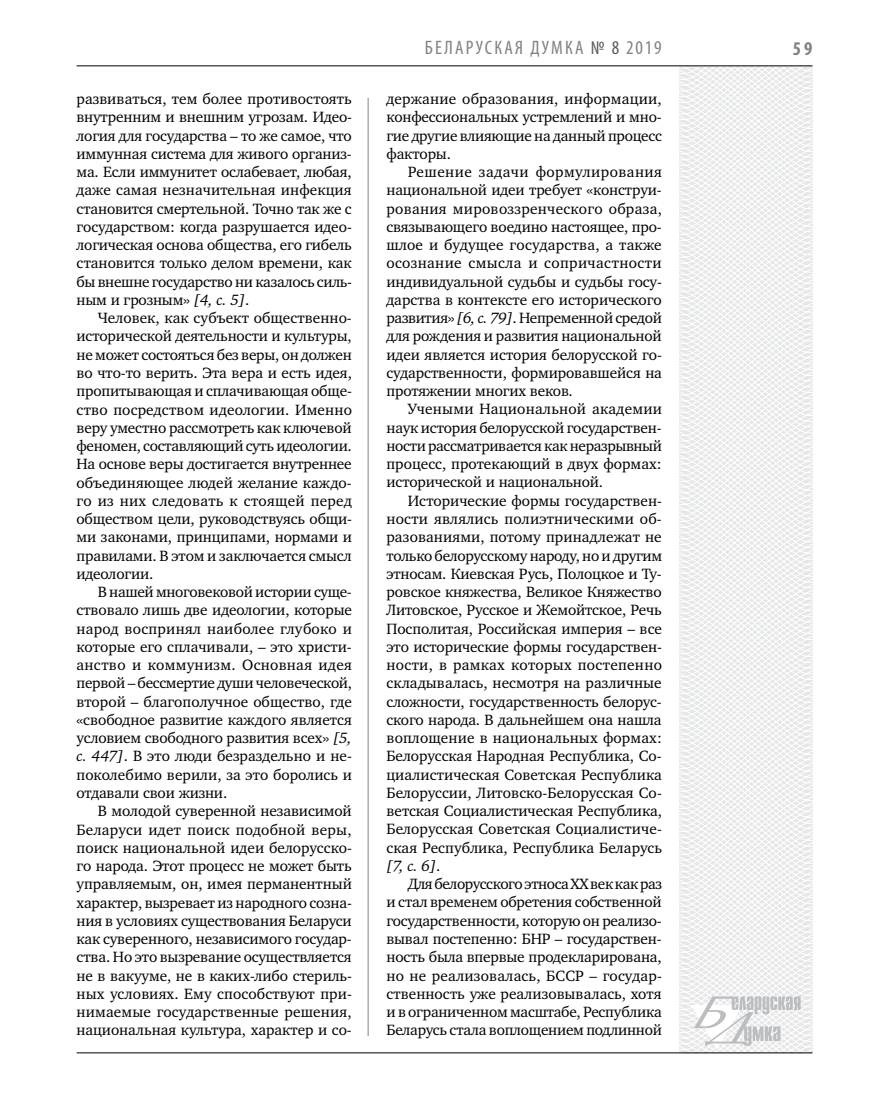
<style>
.page{position:relative;width:872px;height:1106px;background:#fff}
.page>*{position:absolute;margin:0;border:0;box-sizing:border-box;transform-origin:0 0}
.t1{font:condensed 19.5px "Myriad Pro";letter-spacing:.11em;color:#808285}
.t2{font:700 condensed 19.5px "Myriad Pro";color:#808285}
.t3{font:15.3px/18.3px "Charter C";letter-spacing:-.01em;color:#000;text-align:justify}
.s1{font-style:italic}
.s2{color:#58595b}
</style>
<div class="page">
<hr style="left:368px;top:98px;width:1px;height:938px;background:#808285">
<svg style="left:621px;top:65px;width:192px;height:989px"></svg>
<svg style="left:691px;top:996px;width:109px;height:53px"></svg>
<hr style="left:77px;top:65px;width:735px;height:1px;background:#000">
<hr style="left:77px;top:1052px;width:735px;height:1px;background:#000">
<p class="t3" style="left:77px;top:90px;width:277px">развиваться, тем более противостоять внутренним и внешним угрозам. Идео&shy;логия для государства – то же самое, что иммунная система для живого организ&shy;ма. Если иммунитет ослабевает, любая, даже самая незначительная инфекция становится смертельной. Точно так же с государством: когда разрушается идео&shy;логическая основа общества, его гибель становится только делом времени, как бы внешне государство ни казалось силь&shy;ным и грозным» <span class="s1">[4, с. 5]</span>.</p>
<p class="t3" style="left:77px;top:309px;width:277px;text-indent:21px">Человек, как субъект общественно&shy;исторической деятельности и культуры, не может состояться без веры, он должен во что-то верить. Эта вера и есть идея, пропитывающая и сплачивающая обще&shy;ство посредством идеологии. Именно веру уместно рассмотреть как ключевой феномен, составляющий суть идеологии.<br>На основе веры достигается внутреннее объединяющее людей желание каждо&shy;го из них следовать к стоящей перед обществом цели, руководствуясь общи&shy;ми законами, принципами, нормами и правилами. В этом и заключается смысл идеологии.</p>
<p class="t3" style="left:77px;top:583px;width:277px;text-indent:21px">В нашей многовековой истории суще&shy;ствовало лишь две идеологии, которые народ воспринял наиболее глубоко и которые его сплачивали, – это христи&shy;анство и коммунизм. Основная идея первой – бессмертие души человеческой, второй – благополучное общество, где «свободное развитие каждого является условием свободного развития всех» <span class="s1">[5, с. 447]</span>. В это люди безраздельно и не&shy;поколебимо верили, за это боролись и отдавали свои жизни.</p>
<p class="t3" style="left:77px;top:802px;width:277px;text-indent:21px">В молодой суверенной независимой Беларуси идет поиск подобной веры, поиск национальной идеи белорусско&shy;го народа. Этот процесс не может быть управляемым, он, имея перманентный характер, вызревает из народного созна&shy;ния в условиях существования Беларуси как суверенного, независимого государ&shy;ства. Но это вызревание осуществляется не в вакууме, не в каких-либо стериль&shy;ных условиях. Ему способствуют при&shy;нимаемые государственные решения, национальная культура, характер и со-</p>
<p class="t1" style="left:425px;top:36px;width:238px">БЕЛА РУСКА Я ДУМКА <span class="s2">№ 8</span> 2019</p>
<p class="t2" style="left:793px;top:37px;width:21px">59</p>
<p class="t3" style="left:386px;top:90px;width:277px">держание образования, информации, конфессиональных устремлений и мно&shy;гие другие влияющие на данный процесс факторы.</p>
<p class="t3" style="left:386px;top:163px;width:277px;text-indent:21px">Решение задачи формулирования национальной идеи требует «конструи&shy;рования мировоззренческого образа, связывающего воедино настоящее, про&shy;шлое и будущее государства, а также осознание смысла и сопричастности индивидуальной судьбы и судьбы госу&shy;дарства в контексте его исторического развития» <span class="s1">[6, с. 79]</span>. Непременной средой для рождения и развития национальной идеи является история белорусской го&shy;сударственности, формировавшейся на протяжении многих веков.</p>
<p class="t3" style="left:386px;top:400px;width:277px;text-indent:21px">Учеными Национальной академии наук история белорусской государствен&shy;ности рассматривается как неразрывный процесс, протекающий в двух формах: исторической и национальной.</p>
<p class="t3" style="left:386px;top:491px;width:277px;text-indent:21px">Исторические формы государствен&shy;ности являлись полиэтническими об&shy;разованиями, потому принадлежат не только белорусскому народу, но и другим этносам. Киевская Русь, Полоцкое и Ту&shy;ровское княжества, Великое Княжество Литовское, Русское и Жемойтское, Речь Посполитая, Российская империя – все это исторические формы государствен&shy;ности, в рамках которых постепенно складывалась, несмотря на различные сложности, государственность белорус&shy;ского народа. В дальнейшем она нашла воплощение в национальных формах:<br>Белорусская Народная Республика, Со&shy;циалистическая Советская Республика Белоруссии, Литовско-Белорусская Со&shy;ветская Социалистическая Республика, Белорусская Советская Социалистиче&shy;ская Республика, Республика Беларусь <span class="s1">[7, с. 6]</span>.</p>
<p class="t3" style="left:386px;top:875px;width:277px;text-indent:21px">Для белорусского этноса ХХ век как раз и стал временем обретения собственной государственности, которую он реализо&shy;вывал постепенно: БНР – государствен&shy;ность была впервые продекларирована, но не реализовалась, БССР – государ&shy;ственность уже реализовывалась, хотя и в ограниченном масштабе, Республика Беларусь стала воплощением подлинной</p>
</div>
